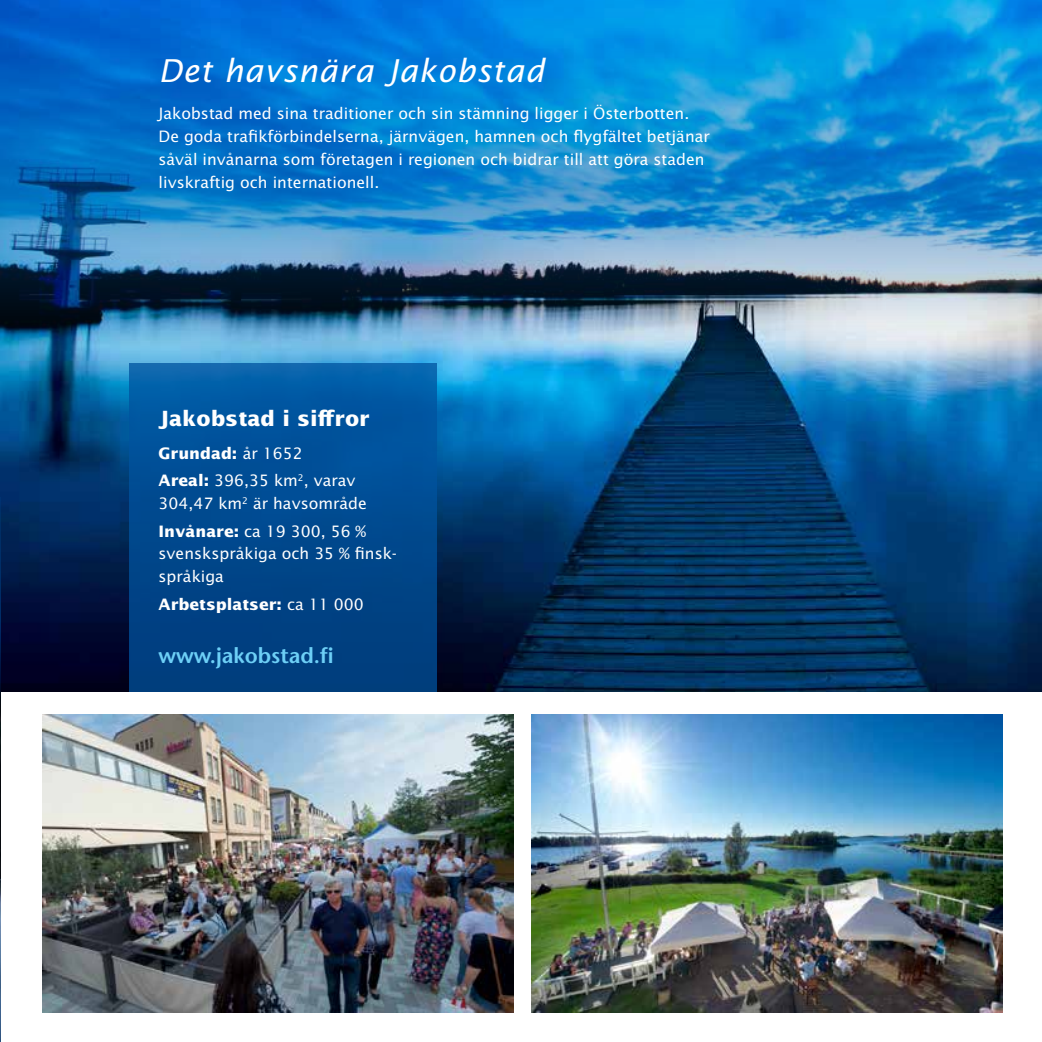
<style>
.page{position:relative;width:1042px;height:1042px;background:#fff}
.page>*{position:absolute;margin:0;border:0;box-sizing:border-box;transform-origin:0 0}
.t1{font:italic 31.5px "Lucida Sans";letter-spacing:.025em;color:#fff}
.t2{font:600 21.7px "Stone Sans";color:#6dcff6}
.t3{font:700 21px "Lucida Sans";color:#fff}
.t4{font:15.75px/22.8px "Lucida Sans";color:#fff}
.t5{font:700 15.75px "Lucida Sans";color:#fff}
.s1{font-weight:700}
.s2{font-weight:400}
</style>
<div class="page">
<img style="left:0;top:707px;width:1px;height:335px">
<img style="left:0;top:345px;width:1042px;height:347px">
<img style="left:0;top:0;width:1042px;height:345px">
<div style="left:129px;top:363px;width:308px;height:329px;background:linear-gradient(to bottom,#025da8,#003978)"></div>
<hr style="left:0;top:497px;width:1px;height:210px;background:#00539f">
<img style="left:42px;top:714px;width:472px;height:298px">
<img style="left:531px;top:714px;width:471px;height:298px">
<h1 class="t1" style="left:159px;top:51px;width:387px">Det havsnära Jakobstad</h1>
<p class="t4" style="left:159px;top:102px;width:553px">Jakobstad med sina traditioner och sin stämning ligger i Österbotten.<br>De goda trafikförbindelserna, järnvägen, hamnen och flygfältet betjänar såväl invånarna som företagen i regionen och bidrar till att göra staden livskraftig och internationell.</p>
<h3 class="t3" style="left:159px;top:406px;width:213px">Jakobstad i siffror</h3>
<p class="t4" style="left:159px;top:439px;width:198px;line-height:27.7px"><span class="s1">Grundad:</span> år 1652<br><span class="s1">Areal:</span> 396,35 km<sup>2</sup>, varav</p>
<p class="t4" style="left:159px;top:489px;width:210px;line-height:27.7px">304,47 km<sup>2</sup> är havsområde<br><span class="s1">Invånare:</span> ca 19 300, 56 %</p>
<p class="t4" style="left:159px;top:542px;width:240px">svenskspråkiga och 35 % finsk&shy;språkiga</p>
<p class="t5" style="left:159px;top:595px;width:207px">Arbetsplatser: <span class="s2">ca 11 000</span></p>
<h2 class="t2" style="left:159px;top:642px;width:177px">www.jakobstad.fi</h2>
</div>
